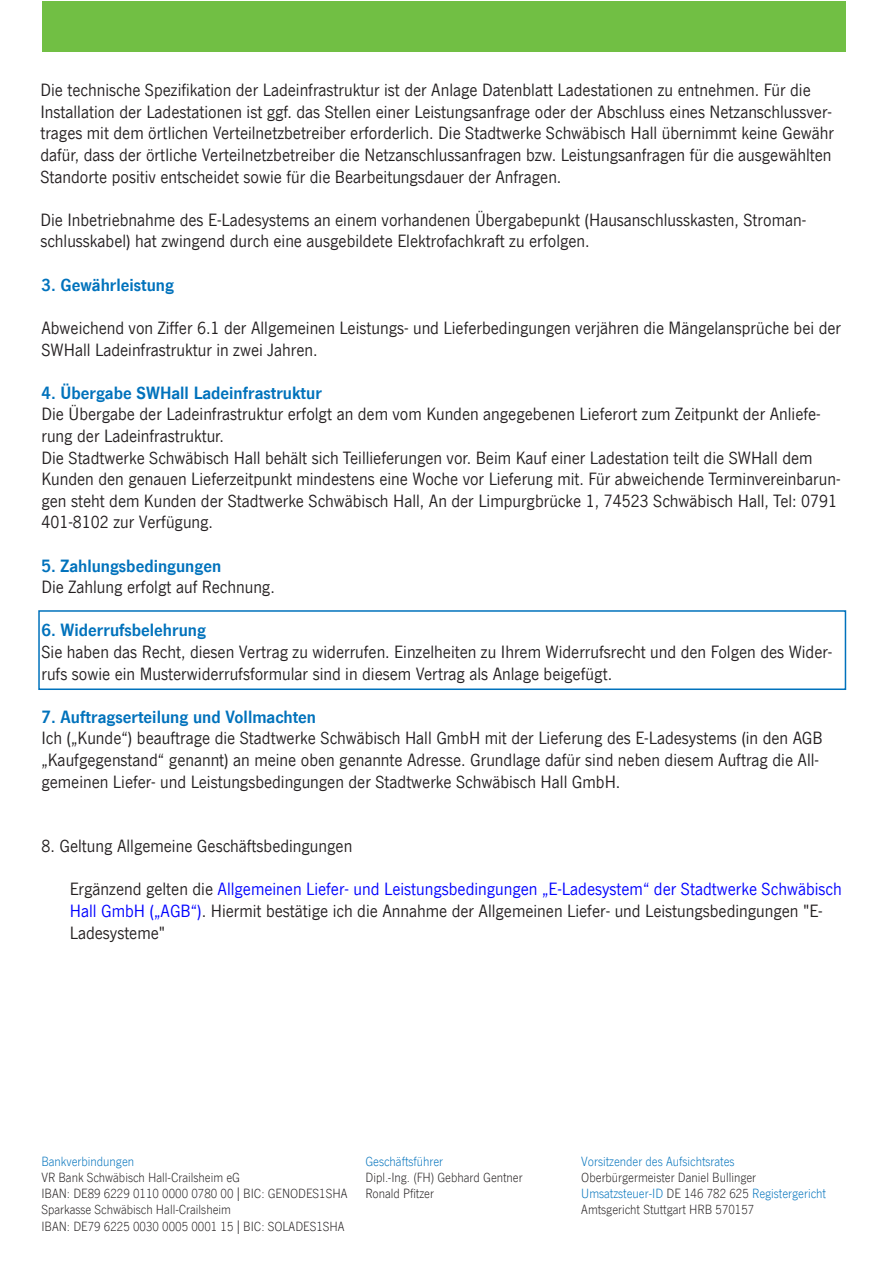
<style>
.page{position:relative;width:893px;height:1263px;background:#fff}
.page>*{position:absolute;margin:0;border:0;box-sizing:border-box;transform-origin:0 0}
.t1{font:18px/21.6px "News Gothic Com";color:#231f20}
.t2{font:18px/21.6px "News Gothic Com";color:#00f}
.t3{font:700 18px "News Gothic Com";color:#0072bc}
.t4{font:300 13.5px/16.2px "News Gothic Com";color:#231f20}
.t5{font:300 13.5px "News Gothic Com";color:#0072bc}
.s1{color:#231f20}
.s2{color:#0072bc}
</style>
<div class="page">
<div style="left:42px;top:1px;width:804px;height:51px;background:#71bf44"></div>
<div style="left:38px;top:610px;width:808px;height:80px;border:2px solid #0072bc"></div>
<p class="t1" style="left:40px;top:80px;width:795px">Die technische Spezifikation der Ladeinfrastruktur ist der Anlage Datenblatt Ladestationen zu entnehmen. Für die Installation der Ladestationen ist ggf. das Stellen einer Leistungsanfrage oder der Abschluss eines Netzanschlussver&shy;trages mit dem örtlichen Verteilnetzbetreiber erforderlich. Die Stadtwerke Schwäbisch Hall übernimmt keine Gewähr dafür, dass der örtliche Verteilnetzbetreiber die Netzanschlussanfragen bzw. Leistungsanfragen für die ausgewählten Standorte positiv entscheidet sowie für die Bearbeitungsdauer der Anfragen.</p>
<p class="t1" style="left:40px;top:209px;width:767px">Die Inbetriebnahme des E-Ladesystems an einem vorhandenen Übergabepunkt (Hausanschlusskasten, Stroman&shy;schlusskabel) hat zwingend durch eine ausgebildete Elektrofachkraft zu erfolgen.</p>
<p class="t3" style="left:41px;top:275px;width:134px">3. Gewährleistung</p>
<p class="t1" style="left:41px;top:317px;width:801px">Abweichend von Ziffer 6.1 der Allgemeinen Leistungs- und Lieferbedingungen verjähren die Mängelansprüche bei der<br>SWHall Ladeinfrastruktur in zwei Jahren.</p>
<p class="t3" style="left:41px;top:383px;width:282px">4. Übergabe SWHall Ladeinfrastruktur</p>
<p class="t1" style="left:41px;top:404px;width:781px">Die Übergabe der Ladeinfrastruktur erfolgt an dem vom Kunden angegebenen Lieferort zum Zeitpunkt der Anliefe&shy;rung der Ladeinfrastruktur.</p>
<p class="t1" style="left:41px;top:447px;width:800px">Die Stadtwerke Schwäbisch Hall behält sich Teillieferungen vor. Beim Kauf einer Ladestation teilt die SWHall dem Kunden den genauen Lieferzeitpunkt mindestens eine Woche vor Lieferung mit. Für abweichende Terminvereinbarun&shy;gen steht dem Kunden der Stadtwerke Schwäbisch Hall, An der Limpurgbrücke 1, 74523 Schwäbisch Hall, Tel: 0791<br>401-8102 zur Verfügung.</p>
<p class="t3" style="left:41px;top:555px;width:181px">5. Zahlungsbedingungen</p>
<p class="t1" style="left:41px;top:576px;width:235px">Die Zahlung erfolgt auf Rechnung.</p>
<p class="t3" style="left:41px;top:620px;width:166px">6. Widerrufsbelehrung</p>
<p class="t1" style="left:41px;top:641px;width:792px">Sie haben das Recht, diesen Vertrag zu widerrufen. Einzelheiten zu Ihrem Widerrufsrecht und den Folgen des Wider&shy;rufs sowie ein Musterwiderrufsformular sind in diesem Vertrag als Anlage beigefügt.</p>
<p class="t3" style="left:41px;top:707px;width:276px">7. Auftragserteilung und Vollmachten</p>
<p class="t1" style="left:41px;top:728px;width:783px">Ich („Kunde“) beauftrage die Stadtwerke Schwäbisch Hall GmbH mit der Lieferung des E-Ladesystems (in den AGB „Kaufgegenstand“ genannt) an meine oben genannte Adresse. Grundlage dafür sind neben diesem Auftrag die All&shy;gemeinen Liefer- und Leistungsbedingungen der Stadtwerke Schwäbisch Hall GmbH.</p>
<p class="t1" style="left:41px;top:836px;width:312px">8. Geltung Allgemeine Geschäftsbedingungen</p>
<p class="t2" style="left:70px;top:879px;width:774px"><span class="s1">Ergänzend gelten die</span> Allgemeinen Liefer- und Leistungsbedingungen „E-Ladesystem“ der Stadtwerke Schwäbisch<br>Hall GmbH („AGB“)<span class="s1">. Hiermit bestätige ich die Annahme der Allgemeinen Liefer- und Leistungsbedingungen "E-<br>Ladesysteme"</span></p>
<p class="t5" style="left:41px;top:1154px;width:94px">Bankverbindungen</p>
<p class="t5" style="left:365px;top:1154px;width:79px">Geschäftsführer</p>
<p class="t4" style="left:41px;top:1169px;width:200px">VR Bank Schwäbisch Hall-Crailsheim eG</p>
<p class="t4" style="left:365px;top:1169px;width:159px">Dipl.-Ing. (FH) Gebhard Gentner</p>
<p class="t4" style="left:41px;top:1185px;width:308px">IBAN: DE89 6229 0110 0000 0780 00 | BIC: GENODES1SHA</p>
<p class="t4" style="left:365px;top:1185px;width:70px">Ronald Pfitzer</p>
<p class="t4" style="left:41px;top:1202px;width:191px">Sparkasse Schwäbisch Hall-Crailsheim</p>
<p class="t4" style="left:41px;top:1218px;width:305px">IBAN: DE79 6225 0030 0005 0001 15 | BIC: SOLADES1SHA</p>
<p class="t5" style="left:581px;top:1154px;width:155px">Vorsitzender des Aufsichtsrates</p>
<p class="t4" style="left:581px;top:1169px;width:246px">Oberbürgermeister Daniel Bullinger<br><span class="s2">Umsatzsteuer-ID</span> DE 146 782 625 <span class="s2">Registergericht<br></span>Amtsgericht Stuttgart HRB 570157</p>
</div>
